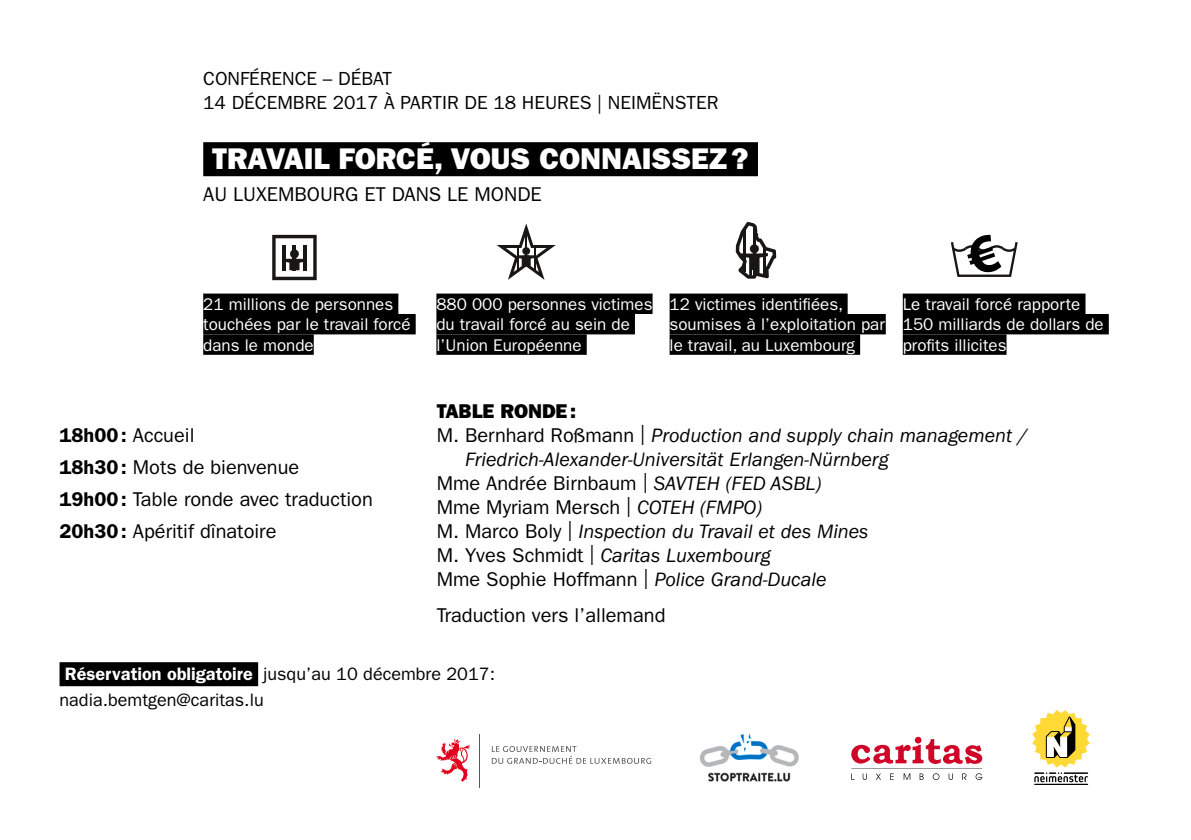
<style>
.page{position:relative;width:1191px;height:840px;background:#fff}
.page>*{position:absolute;margin:0;border:0;box-sizing:border-box;transform-origin:0 0}
.t1{font:30px "ITC Franklin Gothic Std Hvy";color:#fff}
.t2{font:20px/32px "ITC Franklin Gothic Std";color:#000}
.t3{font:italic 20px "ITC Franklin Gothic Std";color:#000}
.t4{font:20px "ITC Franklin Gothic Std Hvy";color:#000}
.t5{font:19px/24px "ITC Franklin Gothic Std";color:#000}
.t6{font:18px/26px "ITC Franklin Gothic Std";color:#000}
.t7{font:17px/20.4px "ITC Franklin Gothic Std";color:#fff}
.s1{font-weight:600}
.s2{font-style:normal}
.s3{font-style:italic}
.s4{font-weight:600;color:#fff}
</style>
<div class="page">
<div style="left:203px;top:142px;width:555px;height:34px;background:#000"></div>
<div style="left:203px;top:293px;width:195px;height:21px;background:#000"></div>
<div style="left:203px;top:314px;width:213px;height:20px;background:#000"></div>
<div style="left:203px;top:334px;width:111px;height:20px;background:#000"></div>
<div style="left:436px;top:293px;width:216px;height:21px;background:#000"></div>
<div style="left:436px;top:314px;width:199px;height:20px;background:#000"></div>
<div style="left:436px;top:334px;width:151px;height:20px;background:#000"></div>
<div style="left:669px;top:293px;width:178px;height:21px;background:#000"></div>
<div style="left:669px;top:314px;width:216px;height:20px;background:#000"></div>
<div style="left:669px;top:334px;width:191px;height:20px;background:#000"></div>
<div style="left:902px;top:293px;width:183px;height:21px;background:#000"></div>
<div style="left:902px;top:314px;width:206px;height:20px;background:#000"></div>
<div style="left:902px;top:334px;width:104px;height:20px;background:#000"></div>
<div style="left:60px;top:661px;width:5px;height:24px;background:#000"></div>
<div style="left:65px;top:661px;width:193px;height:24px;background:#000"></div>
<svg style="left:950px;top:234px;width:67px;height:43px"></svg>
<svg style="left:272px;top:235px;width:45px;height:45px"></svg>
<svg style="left:496px;top:223px;width:60px;height:57px"></svg>
<svg style="left:851px;top:738px;width:131px;height:25px"></svg>
<hr style="left:851px;top:767px;width:131px;height:1px;background:#000">
<svg style="left:862px;top:773px;width:5px;height:6px"></svg>
<svg style="left:876px;top:773px;width:5px;height:6px"></svg>
<svg style="left:890px;top:773px;width:3px;height:6px"></svg>
<svg style="left:903px;top:773px;width:7px;height:6px"></svg>
<svg style="left:919px;top:773px;width:4px;height:6px"></svg>
<svg style="left:932px;top:773px;width:7px;height:6px"></svg>
<svg style="left:948px;top:773px;width:5px;height:6px"></svg>
<svg style="left:962px;top:773px;width:4px;height:6px"></svg>
<svg style="left:975px;top:773px;width:7px;height:6px"></svg>
<hr style="left:1034px;top:783px;width:54px;height:1px;background:#000">
<svg style="left:1032px;top:710px;width:57px;height:71px"></svg>
<svg style="left:436px;top:739px;width:34px;height:42px"></svg>
<hr style="left:479px;top:733px;width:1px;height:54px;background:#585857">
<svg style="left:492px;top:746px;width:159px;height:17px"></svg>
<img style="left:699px;top:733px;width:100px;height:49px">
<svg style="left:735px;top:222px;width:41px;height:57px"></svg>
<hr style="left:743px;top:228px;width:2px;height:44px;background:#181715">
<hr style="left:753px;top:226px;width:2px;height:49px;background:#181715">
<hr style="left:763px;top:246px;width:2px;height:29px;background:#181715">
<p class="t5" style="left:203px;top:67px;width:517px">CONFÉRENCE – DÉBAT<br>14 DÉCEMBRE 2017 À PARTIR DE 18 HEURES | NEIMËNSTER</p>
<h1 class="t1" style="left:212px;top:141px;width:538px">TRAVAIL FORCÉ, VOUS CONNAISSEZ?</h1>
<p class="t2" style="left:203px;top:178px;width:340px">AU LUXEMBOURG ET DANS LE MONDE</p>
<p class="t7" style="left:203px;top:294px;width:209px">21 millions de personnes touchées par le travail forcé dans le monde</p>
<p class="t7" style="left:436px;top:294px;width:218px">880 000 personnes victimes du travail forcé au sein de l’Union Européenne</p>
<p class="t7" style="left:669px;top:294px;width:217px">12 victimes identifiées, soumises à l’exploitation par le travail, au Luxembourg</p>
<p class="t7" style="left:902px;top:294px;width:202px">Le travail forcé rapporte<br>150 milliards de dollars de profits illicites</p>
<p class="t2" style="left:60px;top:419px;width:315px"><span class="s1">18h00:</span> Accueil<br><span class="s1">18h30:</span> Mots de bienvenue<br><span class="s1">19h00:</span> Table ronde avec traduction<br><span class="s1">20h30:</span> Apéritif dînatoire</p>
<p class="t4" style="left:437px;top:399px;width:141px">TABLE RONDE:</p>
<p class="t3" style="left:437px;top:424px;width:592px"><span class="s2">M. Bernhard Roßmann |</span> Production and supply chain management /</p>
<p class="t3" style="left:465px;top:448px;width:425px">Friedrich-Alexander-Universität Erlangen-Nürnberg</p>
<p class="t2" style="left:437px;top:467px;width:386px">Mme Andrée Birnbaum | <span class="s3">SAVTEH (FED ASBL)</span></p>
<p class="t2" style="left:437px;top:491px;width:327px">Mme Myriam Mersch | <span class="s3">COTEH (FMPO)</span></p>
<p class="t3" style="left:437px;top:520px;width:433px"><span class="s2">M. Marco Boly |</span> Inspection du Travail et des Mines</p>
<p class="t3" style="left:437px;top:544px;width:336px"><span class="s2">M. Yves Schmidt |</span> Caritas Luxembourg</p>
<p class="t2" style="left:437px;top:563px;width:391px">Mme Sophie Hoffmann | <span class="s3">Police Grand-Ducale</span></p>
<p class="t2" style="left:437px;top:598px;width:230px">Traduction vers l’allemand</p>
<p class="t6" style="left:60px;top:660px;width:437px"><span class="s4">Réservation obligatoire</span> jusqu’au 10 décembre 2017: nadia.bemtgen@caritas.lu</p>
</div>
